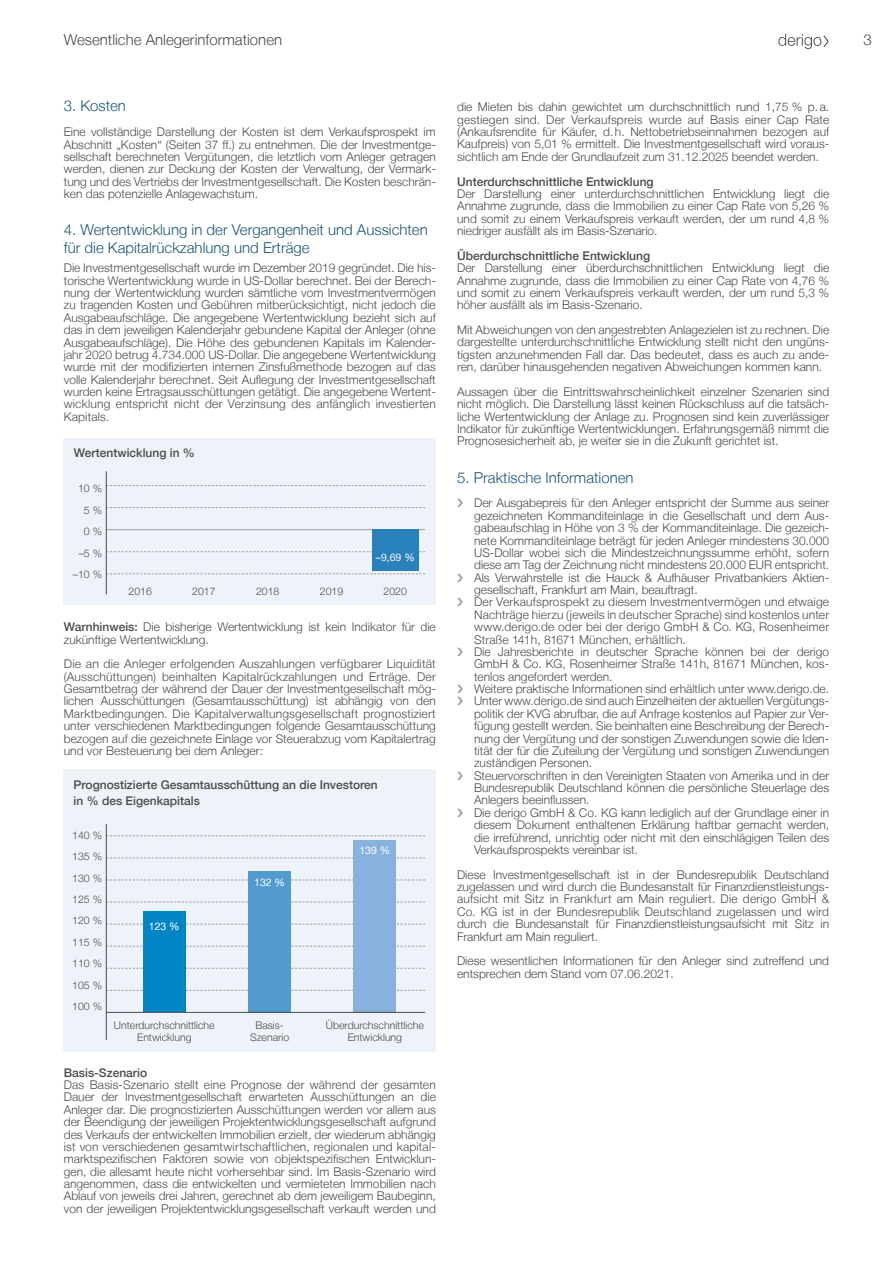
<style>
.page{position:relative;width:893px;height:1263px;background:#fff}
.page>*{position:absolute;margin:0;border:0;box-sizing:border-box;transform-origin:0 0}
.t1{font:15px/18px "Helvetica Neue LT Light 2";color:#1e567d}
.t2{font:15px "Helvetica Neue LT Light 2";color:#4b4b4b}
.t3{font:12px/12.3px "Helvetica Neue LT Light 2";color:#4b4b4b;text-align:justify}
.t4{font:300 12px/12.3px "Helvetica Neue LT";color:#4b4b4b}
.t5{font:500 12px/16.5px "Helvetica Neue LT";color:#4b4b4b}
.t6{font:10.5px/21.5px "Helvetica Neue LT Light 2";color:#4b4b4b;text-align:center}
.t7{font:10.5px "Helvetica Neue LT";color:#fff}
.s1{font-family:"Helvetica Neue LT";font-weight:500}
.s2{font-family:"Helvetica Neue LT Light 2";font-weight:400}
</style>
<div class="page">
<svg style="left:778px;top:34px;width:51px;height:15px"></svg>
<div style="left:64px;top:438px;width:372px;height:166px;background:#eef3fa"></div>
<hr style="left:106px;top:529px;width:319px;height:1px;background:#9e9e9e">
<svg style="left:107px;top:507px;width:318px;height:1px"></svg>
<svg style="left:107px;top:485px;width:318px;height:1px"></svg>
<svg style="left:107px;top:551px;width:318px;height:1px"></svg>
<svg style="left:107px;top:573px;width:318px;height:1px"></svg>
<div style="left:372px;top:529px;width:47px;height:42px;background:#2981bb"></div>
<hr style="left:106px;top:471px;width:1px;height:123px;background:#4b4b4b">
<div style="left:64px;top:770px;width:372px;height:282px;background:#eef3fa"></div>
<svg style="left:107px;top:902px;width:318px;height:1px"></svg>
<svg style="left:107px;top:879px;width:318px;height:1px"></svg>
<svg style="left:107px;top:857px;width:318px;height:1px"></svg>
<svg style="left:107px;top:924px;width:318px;height:1px"></svg>
<svg style="left:107px;top:946px;width:318px;height:1px"></svg>
<svg style="left:107px;top:968px;width:318px;height:1px"></svg>
<svg style="left:107px;top:990px;width:318px;height:1px"></svg>
<svg style="left:107px;top:835px;width:318px;height:1px"></svg>
<div style="left:248px;top:871px;width:43px;height:141px;background:#529bd0"></div>
<div style="left:143px;top:911px;width:43px;height:101px;background:#0085c4"></div>
<div style="left:354px;top:840px;width:42px;height:172px;background:#88b2dd"></div>
<hr style="left:106px;top:824px;width:1px;height:216px;background:#4b4b4b">
<hr style="left:106px;top:1012px;width:319px;height:1px;background:#4b4b4b">
<p class="t2" style="left:64px;top:30px;width:220px">Wesentliche Anlegerinformationen</p>
<p class="t2" style="left:863px;top:30px;width:10px">3</p>
<p class="t1" style="left:64px;top:97px;width:64px">3. Kosten</p>
<p class="t3" style="left:64px;top:125px;width:374px">Eine vollständige Darstellung der Kosten ist dem Verkaufsprospekt im Abschnitt „Kosten“ (Seiten 37 ff.) zu entnehmen. Die der Investmentge&shy;sellschaft berechneten Vergütungen, die letztlich vom Anleger getragen werden, dienen zur Deckung der Kosten der Verwaltung, der Vermark&shy;tung und des Vertriebs der Investmentgesellschaft. Die Kosten beschrän&shy;ken das potenzielle Anlagewachstum.</p>
<p class="t1" style="left:64px;top:220px;width:365px">4. Wertentwicklung in der Vergangenheit und Aussichten für die Kapitalrückzahlung und Erträge</p>
<p class="t3" style="left:64px;top:262px;width:374px">Die Investmentgesellschaft wurde im Dezember 2019 gegründet. Die his&shy;torische Wertentwicklung wurde in US-Dollar berechnet. Bei der Berech&shy;nung der Wertentwicklung wurden sämtliche vom Investmentvermögen zu tragenden Kosten und Gebühren mitberücksichtigt, nicht jedoch die Ausgabeaufschläge. Die angegebene Wertentwicklung bezieht sich auf das in dem jeweiligen Kalenderjahr gebundene Kapital der Anleger (ohne Ausgabeaufschläge). Die Höhe des gebundenen Kapitals im Kalender&shy;jahr 2020 betrug 4.734.000 US-Dollar. Die angegebene Wertentwicklung</p>
<p class="t4" style="left:64px;top:361px;width:374px">wurde mit der modifizierten internen Zinsfußmethode bezogen auf das volle Kalenderjahr berechnet. Seit Auflegung der Investmentgesellschaft</p>
<p class="t3" style="left:64px;top:385px;width:374px">wurden keine Ertragsausschüttungen getätigt. Die angegebene Wertent&shy;wicklung entspricht nicht der Verzinsung des anfänglich investierten Kapitals.</p>
<p class="t5" style="left:74px;top:445px;width:123px">Wertentwicklung in %</p>
<p class="t6" style="left:73px;top:478px;width:31px;text-align:right">10 %<br>5 %<br>0 % –5 % –10 %</p>
<p class="t7" style="left:376px;top:551px;width:41px">–9,69 %</p>
<p class="t6" style="left:128px;top:580px;width:25px">2016</p>
<p class="t6" style="left:192px;top:580px;width:25px">2017</p>
<p class="t6" style="left:256px;top:580px;width:25px">2018</p>
<p class="t6" style="left:320px;top:580px;width:25px">2019</p>
<p class="t6" style="left:384px;top:580px;width:25px">2020</p>
<p class="t3" style="left:64px;top:620px;width:374px"><span class="s1">Warnhinweis:</span> Die bisherige Wertentwicklung ist kein Indikator für die zukünftige Wertentwicklung.</p>
<p class="t3" style="left:64px;top:658px;width:374px">Die an die Anleger erfolgenden Auszahlungen verfügbarer Liquidität (Ausschüttungen) beinhalten Kapitalrückzahlungen und Erträge. Der Gesamtbetrag der während der Dauer der Investmentgesellschaft mög&shy;lichen Ausschüttungen (Gesamtausschüttung) ist abhängig von den Marktbedingungen. Die Kapitalverwaltungsgesellschaft prognostiziert unter verschiedenen Marktbedingungen folgende Gesamtausschüttung bezogen auf die gezeichnete Einlage vor Steuerabzug vom Kapitalertrag und vor Besteuerung bei dem Anleger:</p>
<p class="t5" style="left:74px;top:776px;width:306px">Prognostizierte Gesamtausschüttung an die Investoren in % des Eigenkapitals</p>
<p class="t6" style="left:72px;top:824px;width:31px;text-align:justify">140 % 135 % 130 % 125 % 120 % 115 % 110 % 105 % 100 %</p>
<p class="t7" style="left:149px;top:919px;width:32px">123 %</p>
<p class="t6" style="left:114px;top:1019px;width:102px;line-height:12px">Unterdurchschnittliche<br>Entwicklung</p>
<p class="t7" style="left:254px;top:876px;width:32px">132 %</p>
<p class="t7" style="left:359px;top:844px;width:32px">139 %</p>
<p class="t6" style="left:250px;top:1019px;width:41px;line-height:12px">Basis-<br>Szenario</p>
<p class="t6" style="left:326px;top:1019px;width:100px;line-height:12px">Überdurchschnittliche<br>Entwicklung</p>
<p class="t5" style="left:64px;top:1064px;width:85px">Basis-Szenario</p>
<p class="t3" style="left:64px;top:1078px;width:374px">Das Basis-Szenario stellt eine Prognose der während der gesamten Dauer der Investmentgesellschaft erwarteten Ausschüttungen an die Anleger dar. Die prognostizierten Ausschüttungen werden vor allem aus der Beendigung der jeweiligen Projektentwicklungsgesellschaft aufgrund des Verkaufs der entwickelten Immobilien erzielt, der wiederum abhängig ist von verschiedenen gesamtwirtschaftlichen, regionalen und kapital-</p>
<p class="t4" style="left:64px;top:1153px;width:374px">marktspezifischen Faktoren sowie von objektspezifischen Entwicklun<span class="s2">-</span></p>
<p class="t3" style="left:64px;top:1165px;width:374px">gen, die allesamt heute nicht vorhersehbar sind. Im Basis-Szenario wird angenommen, dass die entwickelten und vermieteten Immobilien nach Ablauf von jeweils drei Jahren, gerechnet ab dem jeweiligem Baubeginn, von der jeweiligen Projektentwicklungsgesellschaft verkauft werden und</p>
<p class="t3" style="left:457px;top:101px;width:374px">die Mieten bis dahin gewichtet um durchschnittlich rund 1,75 % p.a. gestiegen sind. Der Verkaufspreis wurde auf Basis einer Cap Rate (Ankaufsrendite für Käufer, d.h. Nettobetriebseinnahmen bezogen auf Kaufpreis) von 5,01 % ermittelt. Die Investmentgesellschaft wird voraus&shy;sichtlich am Ende der Grundlaufzeit zum 31.12.2025 beendet werden.</p>
<p class="t5" style="left:457px;top:173px;width:198px">Unterdurchschnittliche Entwicklung</p>
<p class="t3" style="left:457px;top:187px;width:374px">Der Darstellung einer unterdurchschnittlichen Entwicklung liegt die Annahme zugrunde, dass die Immobilien zu einer Cap Rate von 5,26 % und somit zu einem Verkaufspreis verkauft werden, der um rund 4,8 % niedriger ausfällt als im Basis-Szenario.</p>
<p class="t5" style="left:457px;top:247px;width:194px">Überdurchschnittliche Entwicklung</p>
<p class="t3" style="left:457px;top:262px;width:374px">Der Darstellung einer überdurchschnittlichen Entwicklung liegt die Annahme zugrunde, dass die Immobilien zu einer Cap Rate von 4,76 % und somit zu einem Verkaufspreis verkauft werden, der um rund 5,3 % höher ausfällt als im Basis-Szenario.</p>
<p class="t3" style="left:457px;top:323px;width:374px">Mit Abweichungen von den angestrebten Anlagezielen ist zu rechnen. Die dargestellte unterdurchschnittliche Entwicklung stellt nicht den ungüns&shy;tigsten anzunehmenden Fall dar. Das bedeutet, dass es auch zu ande&shy;ren, darüber hinausgehenden negativen Abweichungen kommen kann.</p>
<p class="t3" style="left:457px;top:385px;width:374px">Aussagen über die Eintrittswahrscheinlichkeit einzelner Szenarien sind nicht möglich. Die Darstellung lässt keinen Rückschluss auf die tatsäch&shy;liche Wertentwicklung der Anlage zu. Prognosen sind kein zuverlässiger Indikator für zukünftige Wertentwicklungen. Erfahrungsgemäß nimmt die Prognosesicherheit ab, je weiter sie in die Zukunft gerichtet ist.</p>
<p class="t1" style="left:457px;top:468px;width:178px">5. Praktische Informationen</p>
<p class="t3" style="left:474px;top:497px;width:357px;text-align:left">Der Ausgabepreis für den Anleger entspricht der Summe aus seiner gezeichneten Kommanditeinlage in die Gesellschaft und dem Aus&shy;gabeaufschlag in Höhe von 3 % der Kommanditeinlage. Die gezeich&shy;nete Kommanditeinlage beträgt für jeden Anleger mindestens 30.000<br>US-Dollar wobei sich die Mindestzeichnungssumme erhöht, sofern diese am Tag der Zeichnung nicht mindestens 20.000 EUR entspricht.<br>Als Verwahrstelle ist die Hauck &amp; Aufhäuser Privatbankiers Aktien&shy;gesellschaft, Frankfurt am Main, beauftragt.<br>Der Verkaufsprospekt zu diesem Investmentvermögen und etwaige Nachträge hierzu (jeweils in deutscher Sprache) sind kostenlos unter www.derigo.de oder bei der derigo GmbH &amp; Co. KG, Rosenheimer Straße 141h, 81671 München, erhältlich.<br>Die Jahresberichte in deutscher Sprache können bei der derigo GmbH &amp; Co. KG, Rosenheimer Straße 141h, 81671 München, kos&shy;tenlos angefordert werden.<br>Weitere praktische Informationen sind erhältlich unter www.derigo.de.<br>Unter www.derigo.de sind auch Einzelheiten der aktuellen Vergütungs&shy;politik der KVG abrufbar, die auf Anfrage kostenlos auf Papier zur Ver&shy;fügung gestellt werden. Sie beinhalten eine Beschreibung der Berech&shy;nung der Vergütung und der sonstigen Zuwendungen sowie die Iden&shy;tität der für die Zuteilung der Vergütung und sonstigen Zuwendungen zuständigen Personen.<br>Steuervorschriften in den Vereinigten Staaten von Amerika und in der Bundesrepublik Deutschland können die persönliche Steuerlage des</p>
<p class="t4" style="left:474px;top:794px;width:117px">Anlegers beeinflussen.</p>
<p class="t3" style="left:474px;top:806px;width:357px">Die derigo GmbH &amp; Co. KG kann lediglich auf der Grundlage einer in diesem Dokument enthaltenen Erklärung haftbar gemacht werden, die irreführend, unrichtig oder nicht mit den einschlägigen Teilen des Verkaufsprospekts vereinbar ist.</p>
<p class="t3" style="left:457px;top:868px;width:374px">Diese Investmentgesellschaft ist in der Bundesrepublik Deutschland zugelassen und wird durch die Bundesanstalt für Finanzdienstleistungs&shy;aufsicht mit Sitz in Frankfurt am Main reguliert. Die derigo GmbH &amp; Co. KG ist in der Bundesrepublik Deutschland zugelassen und wird durch die Bundesanstalt für Finanzdienstleistungsaufsicht mit Sitz in Frankfurt am Main reguliert.</p>
<p class="t3" style="left:457px;top:954px;width:374px">Diese wesentlichen Informationen für den Anleger sind zutreffend und entsprechen dem Stand vom 07.06.2021.</p>
</div>
